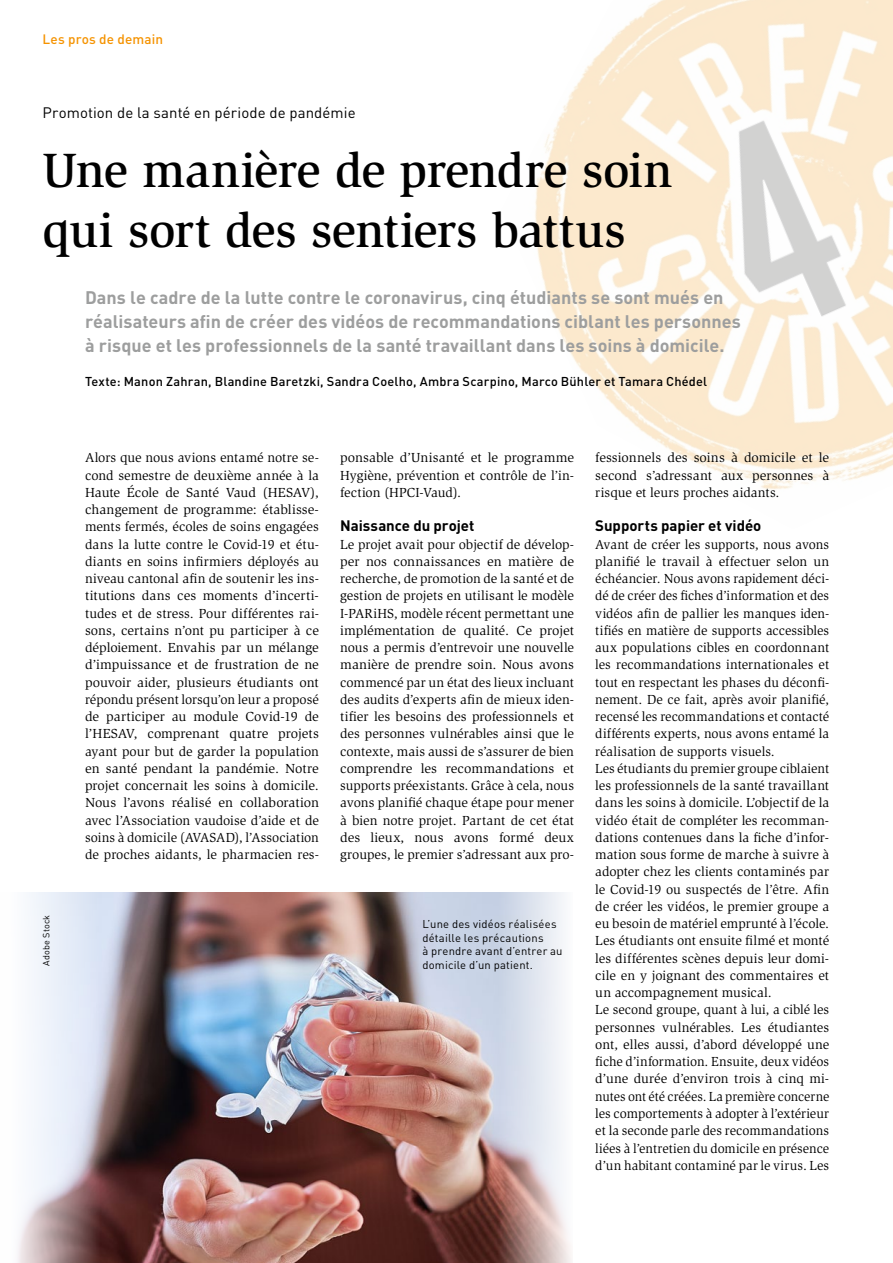
<style>
.page{position:relative;width:893px;height:1263px;background:#fff}
.page>*{position:absolute;margin:0;border:0;box-sizing:border-box;transform-origin:0 0}
.t1{font:500 49.5px/60px "Slimbach Std";letter-spacing:-.01em;color:#000}
.t2{font:700 18px/24px "DIN Pro";color:#9d9e9e}
.t3{font:700 15px "DIN Pro";color:#000}
.t4{font:15px "DIN Pro";letter-spacing:.005em;color:#000}
.t5{font:13.5px/17.2px "Slimbach Std";color:#000;text-align:justify}
.t6{font:500 13.5px "DIN Pro";letter-spacing:.01em;color:#f59300}
.t7{font:500 12.75px "DIN Pro";letter-spacing:.015em;color:#000}
.t8{font:11.25px/13.5px "DIN Pro";letter-spacing:.02em;color:#000}
.t9{font:9px "DIN Pro";letter-spacing:.03em;color:#000}
</style>
<div class="page">
<img style="left:18px;top:892px;width:479px;height:371px">
<svg style="left:497px;top:892px;width:74px;height:371px"></svg>
<img style="left:535px;top:0;width:358px;height:490px">
<p class="t6" style="left:43px;top:30px;width:122px">Les pros de demain</p>
<p class="t4" style="left:43px;top:103px;width:315px">Promotion de la santé en période de pandémie</p>
<h1 class="t1" style="left:43px;top:140px;width:632px">Une manière de prendre soin qui sort des sentiers battus</h1>
<p class="t9" style="left:40px;top:966px;width:53px;rotate:-90deg">Adobe Stock</p>
<p class="t2" style="left:85px;top:284px;width:657px">Dans le cadre de la lutte contre le coronavirus, cinq étudiants se sont mués en réalisateurs afin de créer des vidéos de recommandations ciblant les personnes à risque et les professionnels de la santé travaillant dans les soins à domicile.</p>
<p class="t7" style="left:85px;top:373px;width:624px">Texte: Manon Zahran, Blandine Baretzki, Sandra Coelho, Ambra Scarpino, Marco Bühler et Tamara Chédel</p>
<p class="t5" style="left:85px;top:449px;width:235px">Alors que nous avions entamé notre se&shy;cond semestre de deuxième année à la Haute École de Santé Vaud (HESAV), changement de programme: établisse&shy;ments fermés, écoles de soins engagées dans la lutte contre le Covid-19 et étu&shy;diants en soins infirmiers déployés au niveau cantonal afin de soutenir les ins&shy;titutions dans ces moments d’incerti&shy;tudes et de stress. Pour différentes rai&shy;sons, certains n’ont pu participer à ce déploiement. Envahis par un mélange d’impuissance et de frustration de ne pouvoir aider, plusieurs étudiants ont répondu présent lorsqu’on leur a proposé de participer au module Covid-19 de l’HESAV, comprenant quatre projets ayant pour but de garder la population en santé pendant la pandémie. Notre projet concernait les soins à domicile.<br>Nous l’avons réalisé en collaboration avec l’Association vaudoise d’aide et de soins à domicile (AVASAD), l’Association de proches aidants, le pharmacien res-</p>
<p class="t5" style="left:340px;top:449px;width:235px">ponsable d’Unisanté et le programme Hygiène, prévention et contrôle de l’in&shy;fection (HPCI-Vaud).</p>
<p class="t3" style="left:340px;top:516px;width:136px">Naissance du projet</p>
<p class="t5" style="left:340px;top:536px;width:235px">Le projet avait pour objectif de dévelop&shy;per nos connaissances en matière de recherche, de promotion de la santé et de gestion de projets en utilisant le modèle I-PARiHS, modèle récent permettant une implémentation de qualité. Ce projet nous a permis d’entrevoir une nouvelle manière de prendre soin. Nous avons commencé par un état des lieux incluant des audits d’experts afin de mieux iden&shy;tifier les besoins des professionnels et des personnes vulnérables ainsi que le contexte, mais aussi de s’assurer de bien comprendre les recommandations et supports préexistants. Grâce à cela, nous avons planifié chaque étape pour mener à bien notre projet. Partant de cet état des lieux, nous avons formé deux groupes, le premier s’adressant aux pro-</p>
<p class="t8" style="left:422px;top:917px;width:142px">L’une des vidéos réalisées détaille les précautions<br>à prendre avant d’entrer au</p>
<p class="t8" style="left:422px;top:957px;width:112px">domicile d’un patient.</p>
<p class="t5" style="left:595px;top:449px;width:235px">fessionnels des soins à domicile et le second s’adressant aux personnes à risque et leurs proches aidants.</p>
<p class="t3" style="left:595px;top:516px;width:168px">Supports papier et vidéo</p>
<p class="t5" style="left:595px;top:536px;width:235px;text-align:left">Avant de créer les supports, nous avons planifié le travail à effectuer selon un échéancier. Nous avons rapidement déci&shy;dé de créer des fiches d’information et des vidéos afin de pallier les manques iden&shy;tifiés en matière de supports accessibles aux populations cibles en coordonnant les recommandations internationales et tout en respectant les phases du déconfi&shy;nement. De ce fait, après avoir planifié, recensé les recommandations et contacté différents experts, nous avons entamé la réalisation de supports visuels.<br>Les étudiants du premier groupe ciblaient les professionnels de la santé travaillant dans les soins à domicile. L’objectif de la vidéo était de compléter les recomman&shy;dations contenues dans la fiche d’infor&shy;mation sous forme de marche à suivre à adopter chez les clients contaminés par le Covid-19 ou suspectés de l’être. Afin de créer les vidéos, le premier groupe a eu besoin de matériel emprunté à l’école.<br>Les étudiants ont ensuite filmé et monté les différentes scènes depuis leur domi&shy;cile en y joignant des commentaires et un accompagnement musical.<br>Le second groupe, quant à lui, a ciblé les personnes vulnérables. Les étudiantes ont, elles aussi, d’abord développé une fiche d’information. Ensuite, deux vidéos d’une durée d’environ trois à cinq mi&shy;nutes ont été créées. La première concerne les comportements à adopter à l’extérieur et la seconde parle des recommandations liées à l’entretien du domicile en présence d’un habitant contaminé par le virus. Les</p>
</div>
